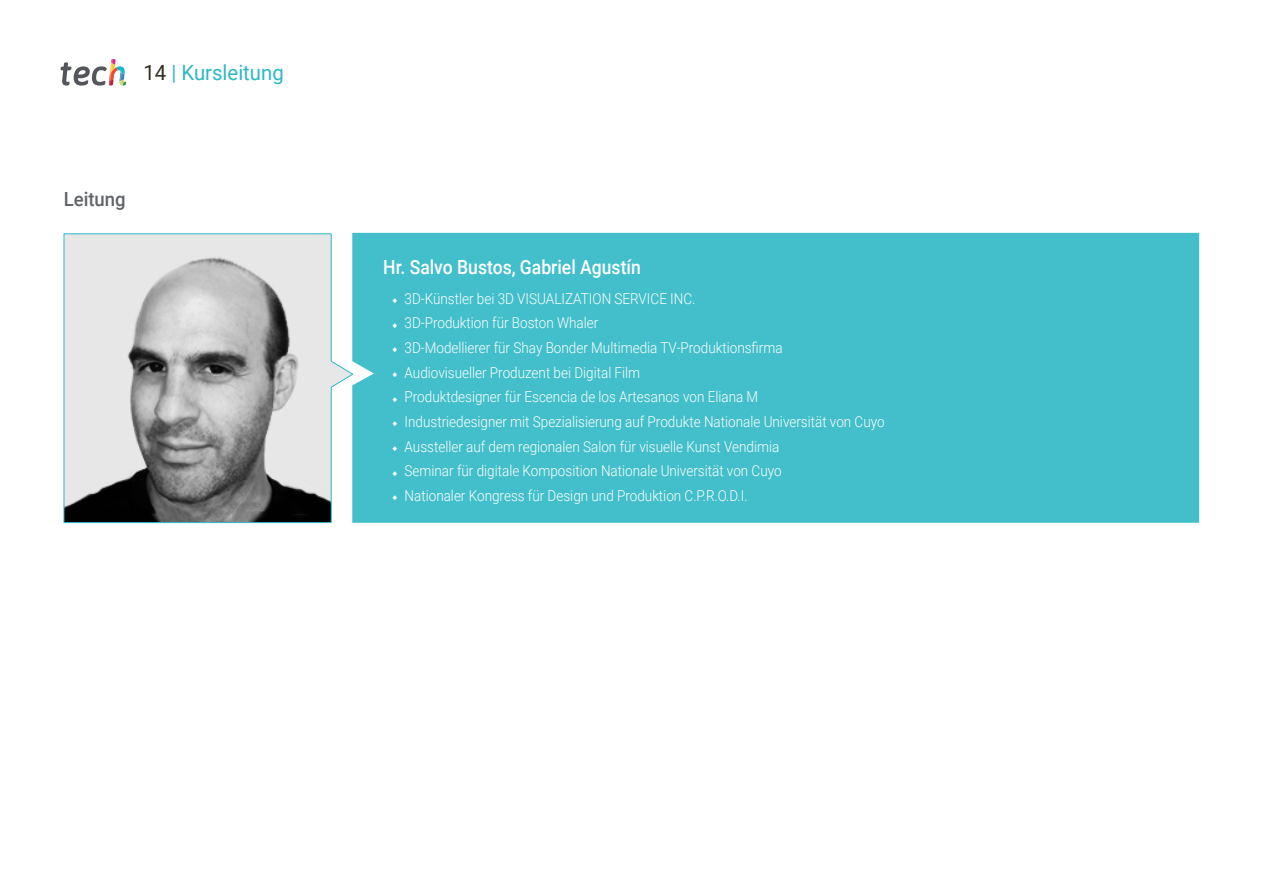
<style>
.page{position:relative;width:1263px;height:893px;background:#fff}
.page>*{position:absolute;margin:0;border:0;box-sizing:border-box;transform-origin:0 0}
.t1{font:21px "Roboto";color:#2db8c5}
.t2{font:500 19.5px "Roboto";color:#fff;scale:.9 1}
.t3{font:500 19.5px "Roboto";color:#61646a;scale:.95 1}
.t4{font:300 15px/24.6px "Roboto";color:#fff;scale:.9 1}
.s1{color:#312e20}
</style>
<div class="page">
<svg style="left:61px;top:59px;width:65px;height:27px"></svg>
<svg style="left:64px;top:233px;width:288px;height:290px;background:#b6b8b8"></svg>
<div style="left:352px;top:233px;width:847px;height:290px;background:#42bfca"></div>
<svg style="left:393px;top:298px;width:4px;height:5px"></svg>
<svg style="left:393px;top:323px;width:4px;height:5px"></svg>
<svg style="left:393px;top:348px;width:4px;height:5px"></svg>
<svg style="left:393px;top:372px;width:4px;height:5px"></svg>
<svg style="left:393px;top:397px;width:4px;height:5px"></svg>
<svg style="left:393px;top:421px;width:4px;height:5px"></svg>
<svg style="left:393px;top:446px;width:4px;height:5px"></svg>
<svg style="left:393px;top:471px;width:4px;height:5px"></svg>
<svg style="left:393px;top:495px;width:4px;height:5px"></svg>
<h1 class="t1" style="left:144px;top:57px;width:142px"><span class="s1">14</span> | Kursleitung</h1>
<h2 class="t3" style="left:64px;top:185px;width:67px">Leitung</h2>
<h2 class="t2" style="left:383px;top:254px;width:288px">Hr. Salvo Bustos, Gabriel Agustín</h2>
<p class="t4" style="left:405px;top:286px;width:535px">3D-Künstler bei 3D VISUALIZATION SERVICE INC.<br>3D-Produktion für Boston Whaler<br>3D-Modellierer für Shay Bonder Multimedia TV-Produktionsfirma<br>Audiovisueller Produzent bei Digital Film<br>Produktdesigner für Escencia de los Artesanos von Eliana M<br>Industriedesigner mit Spezialisierung auf Produkte Nationale Universität von Cuyo Aussteller auf dem regionalen Salon für visuelle Kunst Vendimia<br>Seminar für digitale Komposition Nationale Universität von Cuyo<br>Nationaler Kongress für Design und Produktion C.P.R.O.D.I.</p>
</div>
